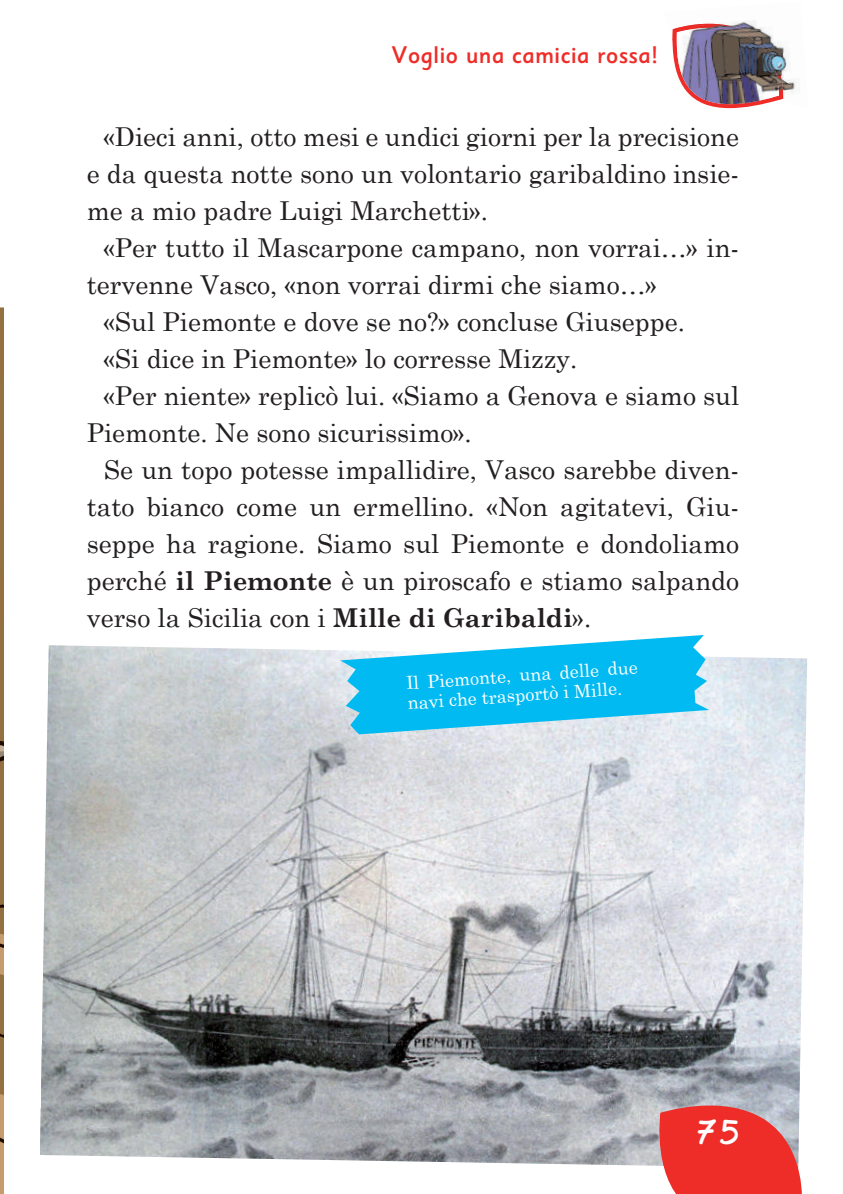
<style>
.page{position:relative;width:843px;height:1194px;background:#fff}
.page>*{position:absolute;margin:0;border:0;box-sizing:border-box;transform-origin:0 0}
.t1{font:38px "Cosmic";color:#fff}
.t2{font:26px/37px "Century Schoolbook";color:#231f20;text-align:justify}
.t3{font:500 24px "Sassoon Sans";color:#ee2d29}
.t4{font:18px/20px "Century Schoolbook";color:#fff}
.s1{font-weight:700}
</style>
<div class="page">
<img style="left:40px;top:645px;width:767px;height:521px">
<svg style="left:340px;top:635px;width:369px;height:99px"></svg>
<img style="left:702px;top:21px;width:97px;height:88px">
<img style="left:672px;top:24px;width:111px;height:80px">
<img style="left:0;top:308px;width:4px;height:886px">
<svg style="left:650px;top:1092px;width:157px;height:102px"></svg>
<p class="t3" style="left:391px;top:40px;width:268px">Voglio una camicia rossa!</p>
<p class="t2" style="left:87px;top:116px;width:653px;text-indent:17px">«Dieci anni, otto mesi e undici giorni per la precisione e da questa notte sono un volontario garibaldino insie&shy;me a mio padre Luigi Marchetti».</p>
<p class="t2" style="left:104px;top:226px;width:636px">«Per tutto il Mascarpone campano, non vorrai…» in-</p>
<p class="t2" style="left:87px;top:263px;width:571px">tervenne Vasco, «non vorrai dirmi che siamo…»</p>
<p class="t2" style="left:104px;top:300px;width:582px">«Sul Piemonte e dove se no?» concluse Giuseppe.</p>
<p class="t2" style="left:104px;top:337px;width:475px">«Si dice in Piemonte» lo corresse Mizzy.</p>
<p class="t2" style="left:104px;top:374px;width:636px">«Per niente» replicò lui. «Siamo a Genova e siamo sul</p>
<p class="t2" style="left:87px;top:411px;width:386px">Piemonte. Ne sono sicurissimo».</p>
<p class="t2" style="left:104px;top:448px;width:636px">Se un topo potesse impallidire, Vasco sarebbe diven-</p>
<p class="t2" style="left:87px;top:485px;width:654px">tato bianco come un ermellino. «Non agitatevi, Giu-</p>
<p class="t2" style="left:87px;top:522px;width:653px">seppe ha ragione. Siamo sul Piemonte e dondoliamo</p>
<p class="t2" style="left:87px;top:559px;width:653px">perché <span class="s1">il Piemonte</span> è un piroscafo e stiamo salpando</p>
<p class="t2" style="left:87px;top:596px;width:506px">verso la Sicilia con i <span class="s1">Mille di Garibaldi</span>».</p>
<p class="t4" style="left:405px;top:671px;width:233px;rotate:-4deg">Il Piemonte, una delle due navi che trasportò i Mille.</p>
<h1 class="t1" style="left:697px;top:1105px;width:44px">75</h1>
</div>
